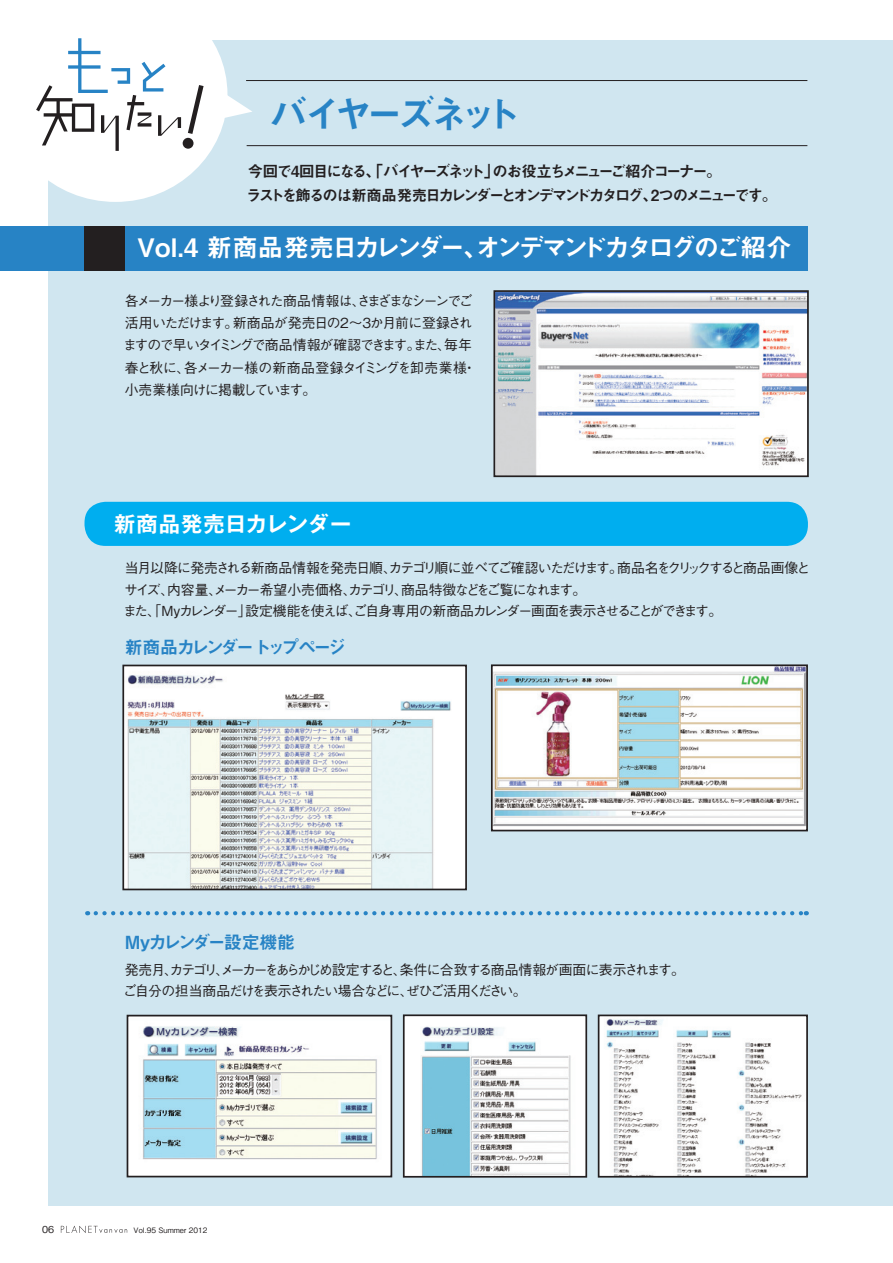
<style>
.page{position:relative;width:893px;height:1263px;background:#fff}
.page>*{position:absolute;margin:0;border:0;box-sizing:border-box;transform-origin:0 0}
.t1{font:37.2px "Midashi Go Pro MB31";letter-spacing:-.16em;color:#2783c5}
.t2{font:25.5px "Midashi Go Pro MB31";letter-spacing:-.11em;color:#fff}
.t3{font:700 21.3px "Gothic MB101 Pro De";letter-spacing:.03em;color:#fff}
.t4{font:18px "Midashi Go Pro MB31";letter-spacing:-.16em;color:#2783c5}
.t5{font:18px "Midashi Go Pro MB31";letter-spacing:-.1em;color:#2783c5}
.t6{font:15.45px/23.4px "Midashi Go Pro MB31";letter-spacing:-.14em;color:#231f20}
.t7{font:500 13.8px/22.4px "Gothic BBB Pro";letter-spacing:-.105em;color:#231f20}
.t8{font:500 9.6px "Gothic BBB Pro";color:#231f20}
.t9{font:500 7.5px "Gothic BBB Pro";color:#231f20}
</style>
<div class="page">
<div style="left:48px;top:40px;width:845px;height:1166px;background:#d0e6f0"></div>
<svg style="left:48px;top:40px;width:179px;height:162px;fill:#fff"></svg>
<svg style="left:36px;top:38px;width:145px;height:113px;background:#e2e6e9"></svg>
<svg style="left:188px;top:84px;width:64px;height:50px"></svg>
<div style="left:183px;top:138px;width:11px;height:11px;background:#231f20;border-radius:50%"></div>
<div style="left:0;top:226px;width:807px;height:44px;background:#2783c5"></div>
<div style="left:85px;top:226px;width:40px;height:44px;background:#231f20"></div>
<hr style="left:247px;top:145px;width:560px;height:1px;background:#231f20">
<hr style="left:246px;top:80px;width:561px;height:1px;background:#231f20">
<div style="left:85px;top:502px;width:723px;height:44px;background:#00aeef;border-radius:21px"></div>
<svg style="left:96px;top:911px;width:711px;height:4px"></svg>
<img style="left:130px;top:1018px;width:259px;height:156px">
<div style="left:127px;top:1015px;width:265px;height:162px;border:2px solid #231f20"></div>
<img style="left:406px;top:1017px;width:178px;height:157px">
<div style="left:403px;top:1014px;width:184px;height:163px;border:2px solid #231f20"></div>
<img style="left:601px;top:1017px;width:204px;height:157px">
<div style="left:598px;top:1014px;width:210px;height:163px;border:2px solid #231f20"></div>
<img style="left:125px;top:668px;width:339px;height:219px">
<div style="left:122px;top:665px;width:345px;height:225px;border:2px solid #231f20"></div>
<img style="left:494px;top:667px;width:311px;height:161px">
<div style="left:491px;top:664px;width:317px;height:167px;border:2px solid #231f20"></div>
<img style="left:496px;top:293px;width:310px;height:181px">
<div style="left:493px;top:290px;width:316px;height:187px;border:2px solid #231f20"></div>
<svg style="left:61px;top:1225px;width:66px;height:8px"></svg>
<h1 class="t1" style="left:270px;top:85px;width:252px">バイヤーズネット</h1>
<p class="t6" style="left:246px;top:158px;width:532px">今回で4回目になる、「バイヤーズネット」のお役立ちメニューご紹介コーナー。<br>ラストを飾るのは新商品発売日カレンダーとオンデマンドカタログ、2つのメニューです。</p>
<h2 class="t2" style="left:137px;top:227px;width:656px">Vol.4 新商品発売日カレンダー、オンデマンドカタログのご紹介</h2>
<p class="t7" style="left:123px;top:287px;width:355px">各メーカー様より登録された商品情報は、さまざまなシーンでご活用いただけます。新商品が発売日の2〜3か月前に登録されますので早いタイミングで商品情報が確認できます。また、毎年春と秋に、各メーカー様の新商品登録タイミングを卸売業様・小売業様向けに掲載しています。</p>
<h3 class="t3" style="left:114px;top:506px;width:238px">新商品発売日カレンダー</h3>
<p class="t7" style="left:123px;top:556px;width:689px;line-height:21.3px">当月以降に発売される新商品情報を発売日順、カテゴリ順に並べてご確認いただけます。商品名をクリックすると商品画像とサイズ、内容量、メーカー希望小売価格、カテゴリ、商品特徴などをご覧になれます。<br>また、「Myカレンダー」設定機能を使えば、ご自身専用の新商品カレンダー画面を表示させることができます。</p>
<h3 class="t4" style="left:125px;top:632px;width:223px">新商品カレンダー トップページ</h3>
<h3 class="t5" style="left:125px;top:928px;width:172px">Myカレンダー設定機能</h3>
<p class="t7" style="left:123px;top:957px;width:563px;line-height:21.3px">発売月、カテゴリ、メーカーをあらかじめ設定すると、条件に合致する商品情報が画面に表示されます。ご自分の担当商品だけを表示されたい場合などに、ぜひご活用ください。</p>
<p class="t8" style="left:42px;top:1221px;width:14px">06</p>
<p class="t9" style="left:134px;top:1224px;width:76px">Vol.95 Summer 2012</p>
</div>
